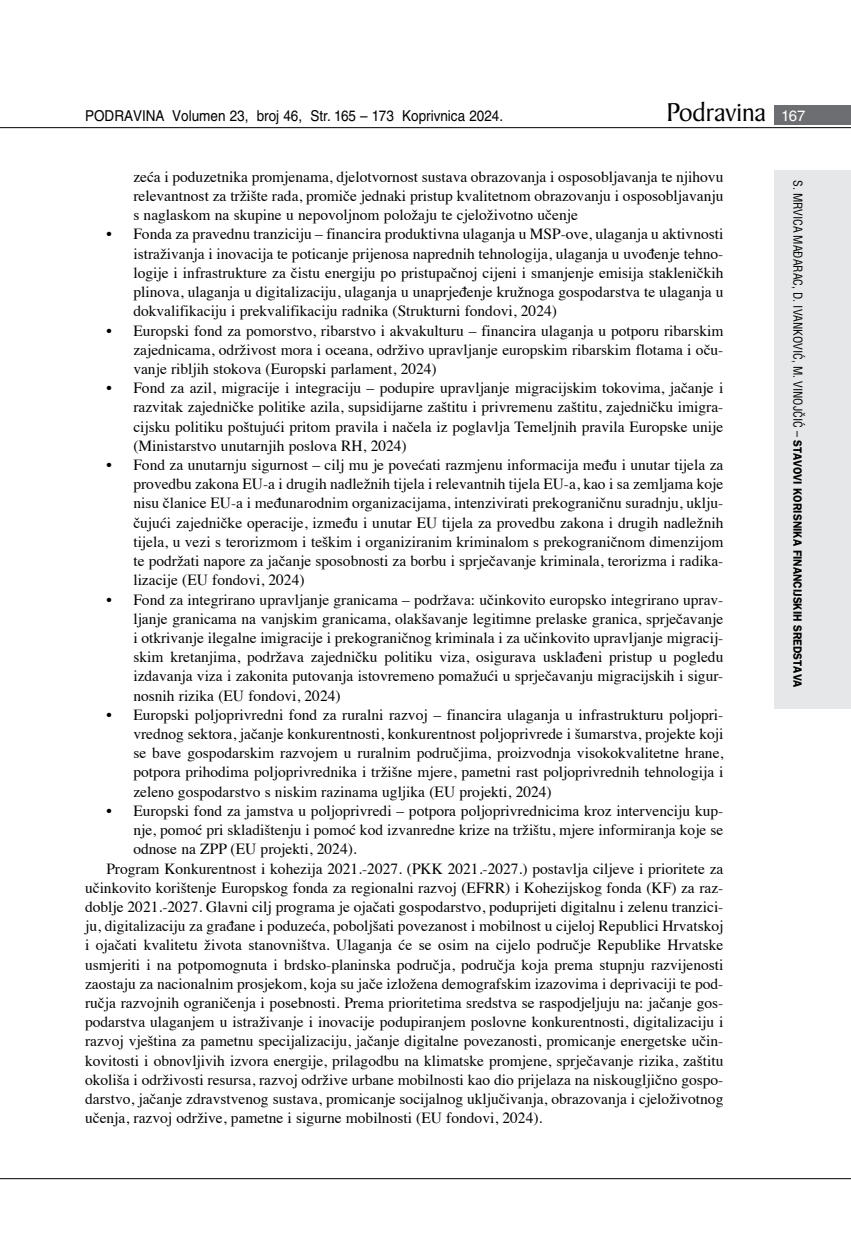
<style>
.page{position:relative;width:851px;height:1234px;background:#fff}
.page>*{position:absolute;margin:0;border:0;box-sizing:border-box;transform-origin:0 0}
.t1{font:27.6px "Baker Signet BT";color:#000}
.t2{font:15.45px/19.2px "Times";color:#000;text-align:justify}
.t3{font:15px "Helvetica LT Skin 29";color:#000;scale:.9 1}
.t4{font:condensed 12px "Helvetica LT Skin 29";letter-spacing:-.005em;color:#000}
.s1{font-family:"Helvetica LT Skin 29";font-size:15px;color:#fff}
.s2{font-family:"ITC Franklin Gothic Skin 29";font-weight:600;font-stretch:normal}
</style>
<div class="page">
<div style="left:774px;top:170px;width:76px;height:538px;background:#e6e7e8"></div>
<div style="left:774px;top:105px;width:76px;height:19px;background:#6d6e71"></div>
<hr style="left:0;top:127px;width:850px;height:1px;background:#000">
<hr style="left:0;top:1177px;width:850px;height:1px;background:#000">
<p class="t3" style="left:85px;top:107px;width:466px">PODRAVINA Volumen 23, broj 46, Str. 165 – 173 Koprivnica 2024.</p>
<h1 class="t1" style="left:666px;top:95px;width:141px">Podravina <span class="s1">167</span></h1>
<p class="t2" style="left:133px;top:166px;width:591px">zeća i poduzetnika promjenama, djelotvornost sustava obrazovanja i osposobljavanja te njihovu relevantnost za tržište rada, promiče jednaki pristup kvalitetnom obrazovanju i osposobljavanju s naglaskom na skupine u nepovoljnom položaju te cjeloživotno učenje</p>
<p class="t2" style="left:133px;top:223px;width:591px;text-indent:-27px">• Fonda za pravednu tranziciju – financira produktivna ulaganja u MSP-ove, ulaganja u aktivnosti istraživanja i inovacija te poticanje prijenosa naprednih tehnologija, ulaganja u uvođenje tehno&shy;logije i infrastrukture za čistu energiju po pristupačnoj cijeni i smanjenje emisija stakleničkih plinova, ulaganja u digitalizaciju, ulaganja u unaprjeđenje kružnoga gospodarstva te ulaganja u dokvalifikaciju i prekvalifikaciju radnika (Strukturni fondovi, 2024)</p>
<p class="t2" style="left:133px;top:319px;width:591px;text-indent:-27px">• Europski fond za pomorstvo, ribarstvo i akvakulturu – financira ulaganja u potporu ribarskim zajednicama, održivost mora i oceana, održivo upravljanje europskim ribarskim flotama i oču&shy;vanje ribljih stokova (Europski parlament, 2024)</p>
<p class="t2" style="left:133px;top:377px;width:591px;text-indent:-27px">• Fond za azil, migracije i integraciju – podupire upravljanje migracijskim tokovima, jačanje i razvitak zajedničke politike azila, supsidijarne zaštitu i privremenu zaštitu, zajedničku imigra&shy;cijsku politiku poštujući pritom pravila i načela iz poglavlja Temeljnih pravila Europske unije (Ministarstvo unutarnjih poslova RH, 2024)</p>
<p class="t2" style="left:133px;top:454px;width:591px;text-indent:-27px">• Fond za unutarnju sigurnost – cilj mu je povećati razmjenu informacija među i unutar tijela za provedbu zakona EU-a i drugih nadležnih tijela i relevantnih tijela EU-a, kao i sa zemljama koje nisu članice EU-a i međunarodnim organizacijama, intenzivirati prekograničnu suradnju, uklju&shy;čujući zajedničke operacije, između i unutar EU tijela za provedbu zakona i drugih nadležnih tijela, u vezi s terorizmom i teškim i organiziranim kriminalom s prekograničnom dimenzijom te podržati napore za jačanje sposobnosti za borbu i sprječavanje kriminala, terorizma i radika&shy;lizacije (EU fondovi, 2024)</p>
<p class="t2" style="left:133px;top:588px;width:591px;text-indent:-27px">• Fond za integrirano upravljanje granicama – podržava: učinkovito europsko integrirano uprav&shy;ljanje granicama na vanjskim granicama, olakšavanje legitimne prelaske granica, sprječavanje i otkrivanje ilegalne imigracije i prekograničnog kriminala i za učinkovito upravljanje migracij&shy;skim kretanjima, podržava zajedničku politiku viza, osigurava usklađeni pristup u pogledu izdavanja viza i zakonita putovanja istovremeno pomažući u sprječavanju migracijskih i sigur&shy;nosnih rizika (EU fondovi, 2024)</p>
<p class="t2" style="left:133px;top:703px;width:591px;text-indent:-27px">• Europski poljoprivredni fond za ruralni razvoj – financira ulaganja u infrastrukturu poljopri&shy;vrednog sektora, jačanje konkurentnosti, konkurentnost poljoprivrede i šumarstva, projekte koji se bave gospodarskim razvojem u ruralnim područjima, proizvodnja visokokvalitetne hrane, potpora prihodima poljoprivrednika i tržišne mjere, pametni rast poljoprivrednih tehnologija i zeleno gospodarstvo s niskim razinama ugljika (EU projekti, 2024)</p>
<p class="t2" style="left:106px;top:799px;width:618px">• Europski fond za jamstva u poljoprivredi – potpora poljoprivrednicima kroz intervenciju kup-</p>
<p class="t2" style="left:133px;top:818px;width:591px">nje, pomoć pri skladištenju i pomoć kod izvanredne krize na tržištu, mjere informiranja koje se</p>
<p class="t2" style="left:133px;top:838px;width:225px">odnose na ZPP (EU projekti, 2024).</p>
<p class="t2" style="left:106px;top:857px;width:618px">Program Konkurentnost i kohezija 2021.-2027. (PKK 2021.-2027.) postavlja ciljeve i prioritete za</p>
<p class="t2" style="left:85px;top:876px;width:639px">učinkovito korištenje Europskog fonda za regionalni razvoj (EFRR) i Kohezijskog fonda (KF) za raz-</p>
<p class="t2" style="left:85px;top:895px;width:639px">doblje 2021.-2027. Glavni cilj programa je ojačati gospodarstvo, poduprijeti digitalnu i zelenu tranzici-</p>
<p class="t2" style="left:85px;top:914px;width:639px">ju, digitalizaciju za građane i poduzeća, poboljšati povezanost i mobilnost u cijeloj Republici Hrvatskoj</p>
<p class="t2" style="left:85px;top:934px;width:639px">i ojačati kvalitetu života stanovništva. Ulaganja će se osim na cijelo područje Republike Hrvatske</p>
<p class="t2" style="left:85px;top:953px;width:639px">usmjeriti i na potpomognuta i brdsko-planinska područja, područja koja prema stupnju razvijenosti</p>
<p class="t2" style="left:85px;top:972px;width:639px">zaostaju za nacionalnim prosjekom, koja su jače izložena demografskim izazovima i deprivaciji te pod-</p>
<p class="t2" style="left:85px;top:991px;width:639px">ručja razvojnih ograničenja i posebnosti. Prema prioritetima sredstva se raspodjeljuju na: jačanje gos-</p>
<p class="t2" style="left:85px;top:1010px;width:639px">podarstva ulaganjem u istraživanje i inovacije podupiranjem poslovne konkurentnosti, digitalizaciju i</p>
<p class="t2" style="left:85px;top:1030px;width:639px">razvoj vještina za pametnu specijalizaciju, jačanje digitalne povezanosti, promicanje energetske učin-</p>
<p class="t2" style="left:85px;top:1049px;width:639px">kovitosti i obnovljivih izvora energije, prilagodbu na klimatske promjene, sprječavanje rizika, zaštitu</p>
<p class="t2" style="left:85px;top:1068px;width:639px">okoliša i održivosti resursa, razvoj održive urbane mobilnosti kao dio prijelaza na niskougljično gospo-</p>
<p class="t2" style="left:85px;top:1087px;width:639px">darstvo, jačanje zdravstvenog sustava, promicanje socijalnog uključivanja, obrazovanja i cjeloživotnog</p>
<p class="t2" style="left:85px;top:1106px;width:459px">učenja, razvoj održive, pametne i sigurne mobilnosti (EU fondovi, 2024).</p>
<p class="t4" style="left:805px;top:180px;width:509px;rotate:90deg">S. MRVICA MAĐARAC, D. IVANKOVIĆ, M. VINOJČIĆ – <span class="s2">STAVOVI KORISNIKA FINANCIJSKIH SREDSTAVA</span></p>
</div>
